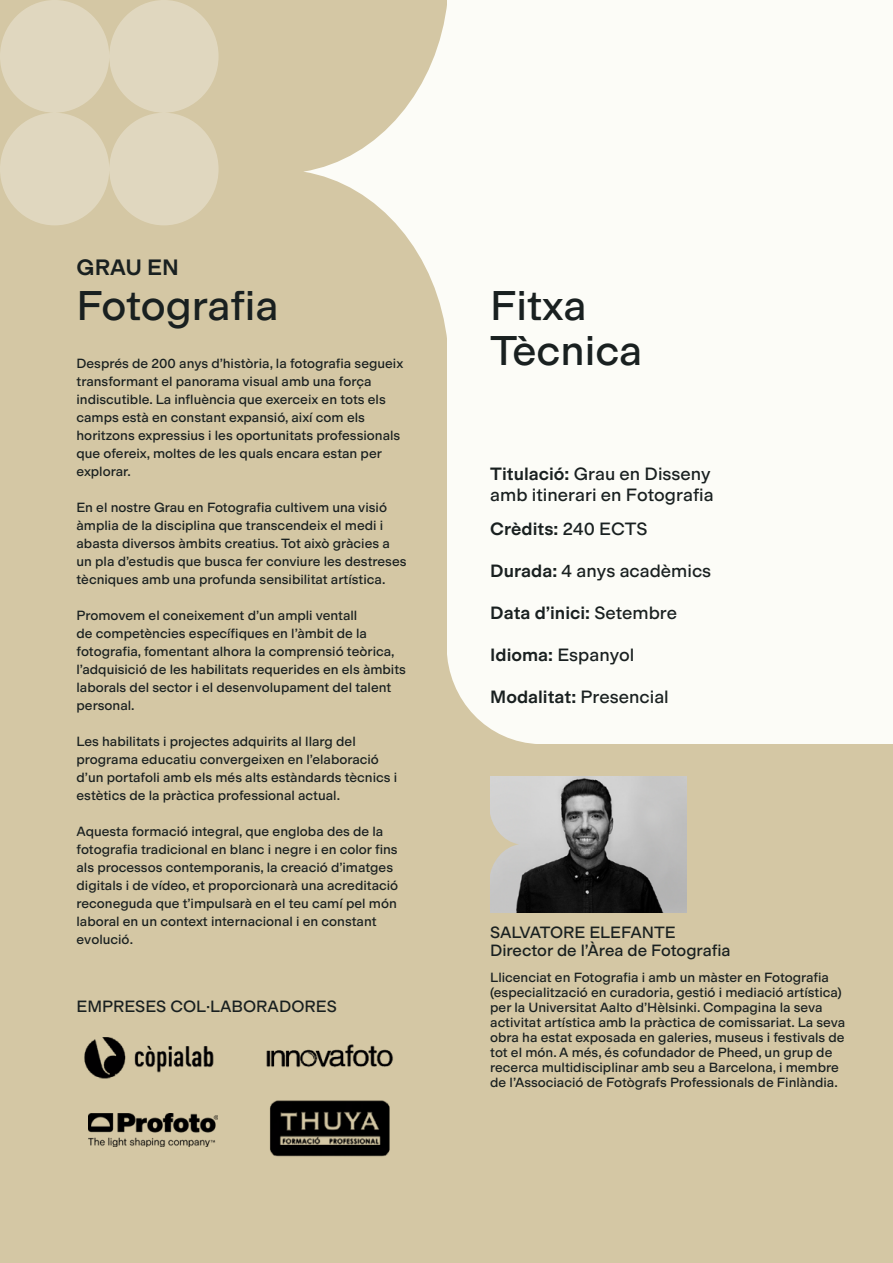
<style>
.page{position:relative;width:893px;height:1263px;background:#fcfcf7}
.page>*{position:absolute;margin:0;border:0;box-sizing:border-box;transform-origin:0 0}
.t1{font:42px/45px "Modern Gothic";color:#192020}
.t2{font:500 22.5px "Modern Gothic";letter-spacing:-.005em;color:#192020}
.t3{font:18px/21.1px "Modern Gothic";color:#192020}
.t4{font:500 18px "Modern Gothic";color:#192020}
.t5{font:16.5px/18px "Modern Gothic";color:#192020}
.t6{font:13.5px/18px "Modern Gothic";color:#192020}
.s1{font-weight:500}
.s2{font-weight:400}
</style>
<div class="page">
<div style="left:436px;top:744px;width:457px;height:519px;background:#d4c7a4"></div>
<div style="left:0;top:0;width:446px;height:1263px;background:#d4c7a4"></div>
<svg style="left:304px;top:0;width:143px;height:343px"></svg>
<svg style="left:446px;top:647px;width:89px;height:97px"></svg>
<img style="left:490px;top:777px;width:197px;height:135px">
<svg style="left:490px;top:809px;width:29px;height:71px"></svg>
<svg style="left:0;top:0;width:219px;height:225px;fill:#e0d7bf"></svg>
<img style="left:84px;top:1037px;width:130px;height:42px">
<img style="left:89px;top:1113px;width:128px;height:34px">
<img style="left:266px;top:1044px;width:127px;height:24px">
<img style="left:270px;top:1100px;width:120px;height:57px">
<h2 class="t2" style="left:77px;top:253px;width:104px">GRAU EN</h2>
<h1 class="t1" style="left:77px;top:283px;width:203px">Fotografia</h1>
<p class="t6" style="left:77px;top:355px;width:328px">Després de 200 anys d’història, la fotografia segueix transformant el panorama visual amb una força indiscutible. La influència que exerceix en tots els camps està en constant expansió, així com els horitzons expressius i les oportunitats professionals que ofereix, moltes de les quals encara estan per explorar.</p>
<p class="t6" style="left:77px;top:499px;width:331px">En el nostre Grau en Fotografia cultivem una visió àmplia de la disciplina que transcendeix el medi i abasta diversos àmbits creatius. Tot això gràcies a un pla d’estudis que busca fer conviure les destreses tècniques amb una profunda sensibilitat artística.</p>
<p class="t6" style="left:77px;top:607px;width:331px">Promovem el coneixement d’un ampli ventall<br>de competències específiques en l’àmbit de la fotografia, fomentant alhora la comprensió teòrica, l’adquisició de les habilitats requerides en els àmbits laborals del sector i el desenvolupament del talent personal.</p>
<p class="t6" style="left:77px;top:733px;width:322px">Les habilitats i projectes adquirits al llarg del programa educatiu convergeixen en l’elaboració d’un portafoli amb els més alts estàndards tècnics i estètics de la pràctica professional actual.</p>
<p class="t6" style="left:77px;top:823px;width:323px">Aquesta formació integral, que engloba des de la fotografia tradicional en blanc i negre i en color fins als processos contemporanis, la creació d’imatges digitals i de vídeo, et proporcionarà una acreditació reconeguda que t’impulsarà en el teu camí pel món laboral en un context internacional i en constant evolució.</p>
<p class="t5" style="left:77px;top:997px;width:262px">EMPRESES COL·LABORADORES</p>
<h1 class="t1" style="left:490px;top:284px;width:154px">Fitxa<br>Tècnica</h1>
<h3 class="t3" style="left:490px;top:463px;width:225px"><span class="s1">Titulació:</span> Grau en Disseny amb itinerari en Fotografia</h3>
<h3 class="t4" style="left:490px;top:518px;width:159px">Crèdits: <span class="s2">240 ECTS</span></h3>
<h3 class="t3" style="left:490px;top:561px;width:223px"><span class="s1">Durada:</span> 4 anys acadèmics</h3>
<h3 class="t4" style="left:490px;top:602px;width:189px">Data d’inici: <span class="s2">Setembre</span></h3>
<h3 class="t3" style="left:490px;top:645px;width:146px"><span class="s1">Idioma:</span> Espanyol</h3>
<h3 class="t4" style="left:490px;top:686px;width:180px">Modalitat: <span class="s2">Presencial</span></h3>
<p class="t5" style="left:490px;top:923px;width:242px">SALVATORE ELEFANTE<br>Director de l’Àrea de Fotografia</p>
<p class="t6" style="left:490px;top:970px;width:357px;line-height:15px">Llicenciat en Fotografia i amb un màster en Fotografia (especialització en curadoria, gestió i mediació artística) per la Universitat Aalto d’Hèlsinki. Compagina la seva activitat artística amb la pràctica de comissariat. La seva obra ha estat exposada en galeries, museus i festivals de tot el món. A més, és cofundador de Pheed, un grup de recerca multidisciplinar amb seu a Barcelona, i membre de l’Associació de Fotògrafs Professionals de Finlàndia.</p>
</div>
